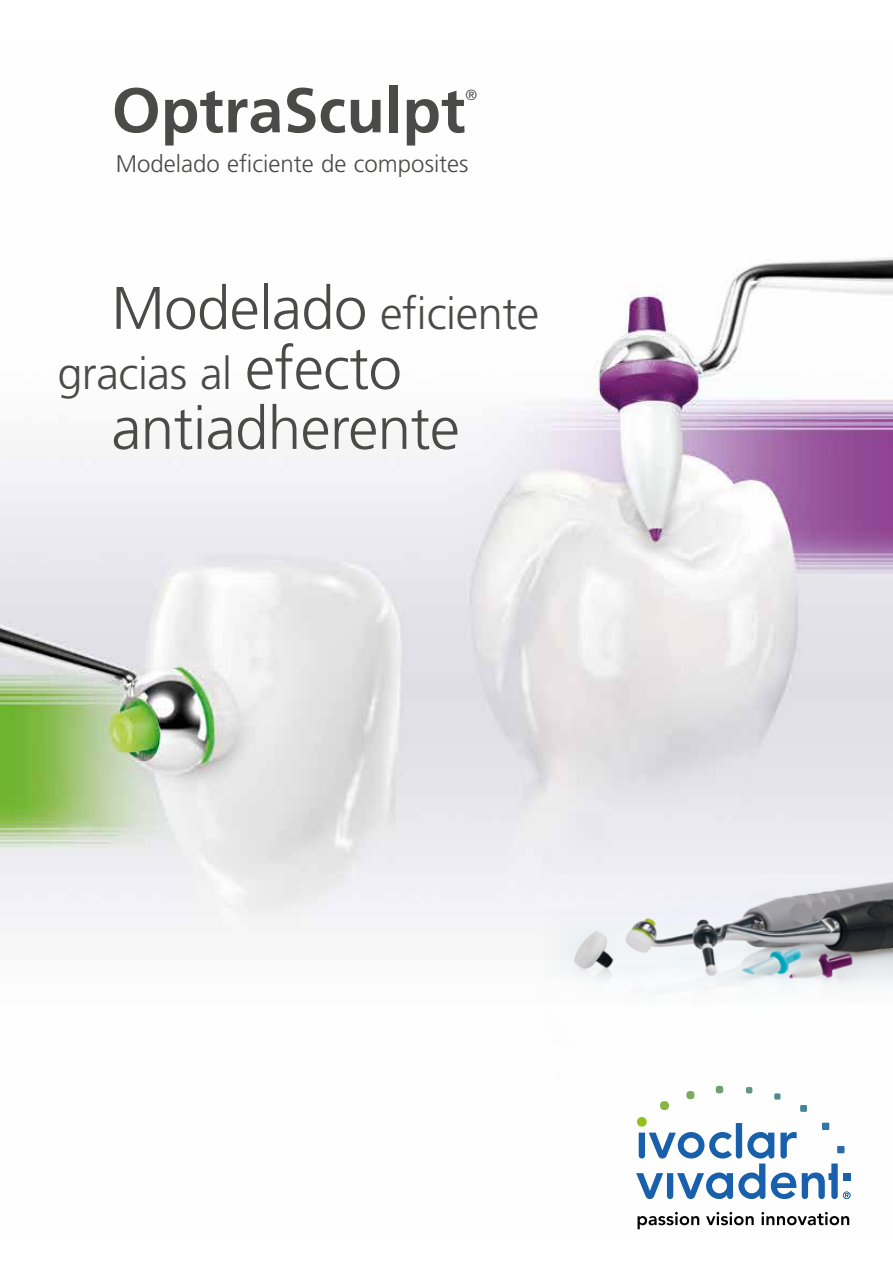
<style>
.page{position:relative;width:893px;height:1263px;background:#fff}
.page>*{position:absolute;margin:0;border:0;box-sizing:border-box;transform-origin:0 0}
.t1{font:700 63px "Frutiger";color:#4a4a49}
.t2{font:300 60px "Frutiger";letter-spacing:-.01em;color:#4a4a49}
.t3{font:300 45px/60px "Frutiger";letter-spacing:-.01em;color:#4a4a49}
.t4{font:300 24px "Frutiger";color:#4a4a49}
.t5{font:300 14.7px "Frutiger";color:#4a4a49}
.s1{font-size:60px}
</style>
<div class="page">
<img style="left:0;top:257px;width:893px;height:973px">
<svg style="left:636px;top:1091px;width:214px;height:108px"></svg>
<svg style="left:638px;top:1212px;width:61px;height:17px"></svg>
<svg style="left:706px;top:1212px;width:48px;height:13px"></svg>
<svg style="left:761px;top:1212px;width:88px;height:13px"></svg>
<img style="left:544px;top:829px;width:349px;height:262px">
<h1 class="t1" style="left:112px;top:73px;width:355px">OptraSculpt</h1>
<p class="t5" style="left:465px;top:87px;width:13px">®</p>
<p class="t4" style="left:116px;top:150px;width:354px">Modelado eficiente de composites</p>
<p class="t3" style="left:57px;top:284px;width:483px;text-indent:54px"><span class="s1">Modelado</span> eficiente gracias al <span class="s1">efecto</span></p>
<h2 class="t2" style="left:111px;top:394px;width:350px">antiadherente</h2>
</div>
